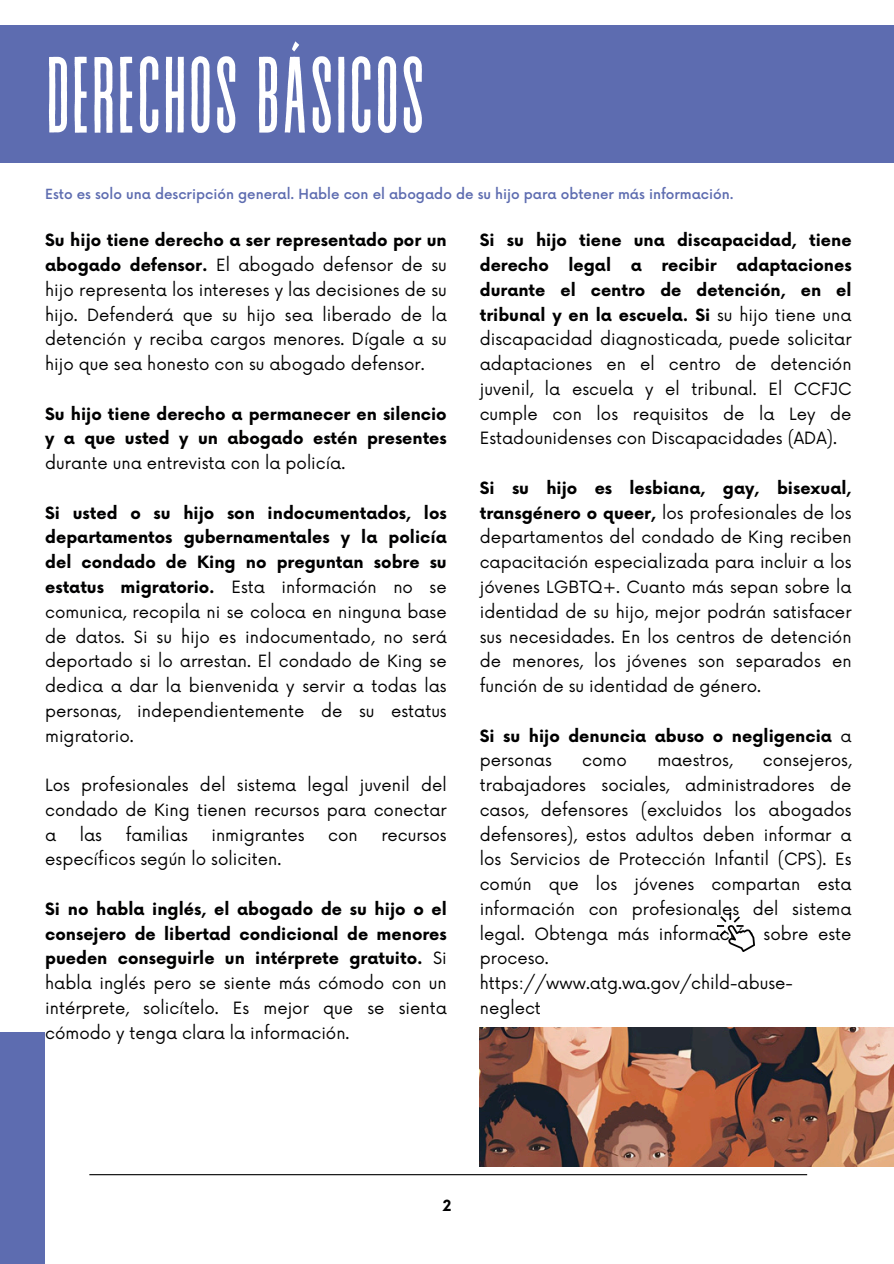
<style>
.page{position:relative;width:894px;height:1264px;background:#fff}
.page>*{position:absolute;margin:0;border:0;box-sizing:border-box;transform-origin:0 0}
.t1{font:108px "Revive 80 Tall";color:#fff}
.t2{font:16.5px/24.8px "Now";color:#000;text-align:justify}
.t3{font:16.5px/24.8px "Now";color:#000001;text-align:justify}
.t4{font:700 16.5px/24.8px "Now";color:#000001;text-align:justify}
.t5{font:700 16.5px/24.8px "Now";color:#000}
.t6{font:700 15px "Now";color:#000001}
.t7{font:500 13.65px "Now";color:#5d6cb0}
.s1{font-weight:700}
.s2{font-weight:400}
</style>
<div class="page">
<div style="left:0;top:1032px;width:45px;height:231px;background:#5d6cb0"></div>
<div style="left:0;top:25px;width:893px;height:138px;background:#5d6cb0"></div>
<img style="left:479px;top:1027px;width:414px;height:139px">
<img style="left:717px;top:913px;width:37px;height:38px">
<hr style="left:89px;top:1174px;width:718px;height:1px;background:#000001">
<h2 class="t1" style="left:45px;top:40px;width:382px">DERECHOS BÁSICOS</h2>
<h2 class="t7" style="left:45px;top:187px;width:689px">Esto es solo una descripción general. Hable con el abogado de su hijo para obtener más información.</h2>
<h2 class="t2" style="left:479px;top:229px;width:373px"><span class="s1">Si su hijo tiene una discapacidad, tiene derecho legal a recibir adaptaciones durante el centro de detención, en el tribunal y en la escuela. Si</span> su hijo tiene una discapacidad diagnosticada, puede solicitar adaptaciones en el centro de detención juvenil, la escuela y el tribunal. El CCFJC cumple con los requisitos de la Ley de Estadounidenses con Discapacidades (ADA).</h2>
<h2 class="t2" style="left:479px;top:476px;width:373px"><span class="s1">Si su hijo es lesbiana, gay, bisexual, transgénero o queer,</span> los profesionales de los departamentos del condado de King reciben capacitación especializada para incluir a los jóvenes LGBTQ+. Cuanto más sepan sobre la identidad de su hijo, mejor podrán satisfacer sus necesidades. En los centros de detención de menores, los jóvenes son separados en función de su identidad de género.</h2>
<p class="t5" style="left:479px;top:724px;width:373px">Si su hijo denuncia abuso o negligencia <span class="s2">a personas</span></p>
<h1 class="t3" style="left:45px;top:229px;width:403px"><span class="s1">Su hijo tiene derecho a ser representado por un abogado defensor.</span> El abogado defensor de su hijo representa los intereses y las decisiones de su hijo. Defenderá que su hijo sea liberado de la detención y reciba cargos menores. Dígale a su hijo que sea honesto con su abogado defensor.</h1>
<p class="t4" style="left:45px;top:402px;width:403px">Su hijo tiene derecho a permanecer en silencio y a que usted y un abogado estén presentes <span class="s2">durante una entrevista con la policía.</span></p>
<h2 class="t3" style="left:45px;top:501px;width:403px"><span class="s1">Si usted o su hijo son indocumentados, los departamentos gubernamentales y la policía del condado de King no preguntan sobre su estatus migratorio.</span> Esta información no se comunica, recopila ni se coloca en ninguna base de datos. Si su hijo es indocumentado, no será deportado si lo arrestan. El condado de King se dedica a dar la bienvenida y servir a todas las personas, independientemente de su estatus migratorio.</h2>
<h2 class="t3" style="left:45px;top:773px;width:403px">Los profesionales del sistema legal juvenil del condado de King tienen recursos para conectar a</h2>
<p class="t2" style="left:582px;top:748px;width:46px">como</p>
<p class="t2" style="left:657px;top:748px;width:77px">maestros,</p>
<p class="t2" style="left:479px;top:748px;width:373px;text-align:left;text-indent:283px">consejeros, trabajadores sociales, administradores de casos, defensores (excluidos los abogados defensores), estos adultos deben informar a los Servicios de Protección Infantil (CPS). Es común que los jóvenes compartan esta información con profesionales del sistema legal. Obtenga más información sobre este proceso. https://www.atg.wa.gov/child-abuse&shy;neglect</p>
<h2 class="t3" style="left:80px;top:823px;width:24px">las</h2>
<h2 class="t3" style="left:126px;top:823px;width:64px">familias</h2>
<h2 class="t3" style="left:211px;top:823px;width:95px">inmigrantes</h2>
<h2 class="t3" style="left:328px;top:823px;width:31px">con</h2>
<h2 class="t3" style="left:381px;top:823px;width:67px">recursos</h2>
<h2 class="t3" style="left:45px;top:847px;width:237px">específicos según lo soliciten.</h2>
<h2 class="t4" style="left:45px;top:897px;width:403px">Si no habla inglés, el abogado de su hijo o el consejero de libertad condicional de menores pueden conseguirle un intérprete gratuito. <span class="s2">Si habla inglés pero se siente más cómodo con un intérprete, solicítelo. Es mejor que se sienta cómodo y tenga clara la información.</span></h2>
<h2 class="t6" style="left:442px;top:1197px;width:10px">2</h2>
</div>
